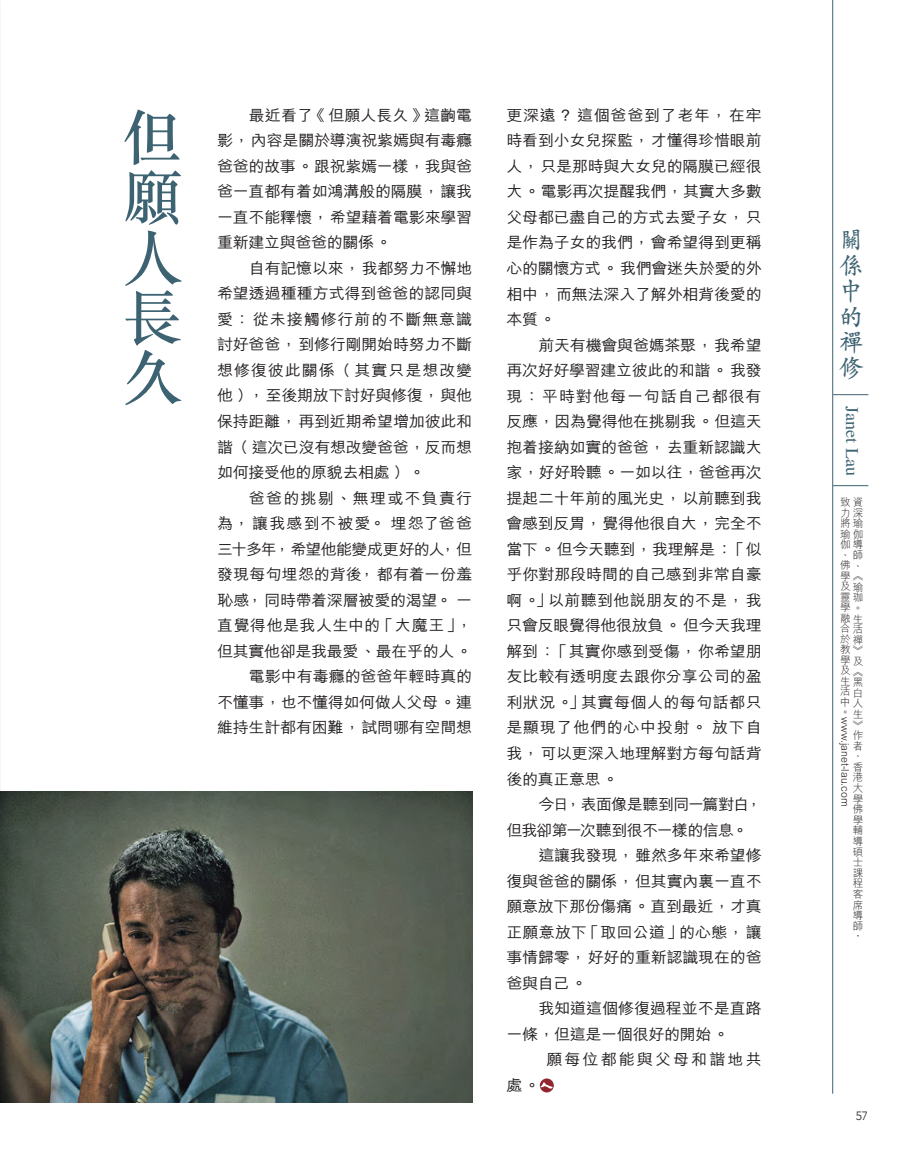
<style>
.page{position:relative;width:915px;height:1149px;background:#fff}
.page>*{position:absolute;margin:0;border:0;box-sizing:border-box;transform-origin:0 0}
.t1{font:500 60px/60px "M Sung HK";color:#3d6372;text-align:justify}
.t2{font:600 25.5px/25.5px "M Kai HK";color:#3d6372}
.t3{font:18px "Times";color:#3d6372}
.t4{font:500 15.3px/25.5px "M Hei HK";letter-spacing:-.02em;color:#231f20;text-align:justify;scale:1.05 1}
.t5{font:500 15.3px "M Hei HK";letter-spacing:-.06em;color:#231f20;scale:1.05 1}
.t6{font:500 15.3px "M Hei HK";letter-spacing:.005em;color:#231f20;scale:1.05 1}
.t7{font:500 15.3px "M Hei HK";letter-spacing:-.055em;color:#231f20;scale:1.05 1}
.t8{font:500 15.3px "M Hei HK";letter-spacing:.125em;color:#231f20;scale:1.05 1}
.t9{font:300 12px "Avenir";color:#231f20}
.t10{font:300 10.5px/10.6px "M Hei HK";color:#231f20}
</style>
<div class="page">
<hr style="left:0;top:0;width:1px;height:1148px;background:#fffef8">
<hr style="left:832px;top:394px;width:36px;height:1px;background:#3d6372">
<hr style="left:832px;top:485px;width:36px;height:1px;background:#3d6372">
<svg style="left:539px;top:1078px;width:14px;height:14px"></svg>
<hr style="left:832px;top:0;width:1px;height:1093px;background:#3d6372">
<img style="left:0;top:791px;width:472px;height:310px">
<h1 class="t1" style="left:123px;top:107px;width:60px">但願人長久</h1>
<p class="t4" style="left:217px;top:101px;width:244px;text-indent:32px">最近看了《但願人長久》這齣電影，內容是關於導演祝紫嫣與有毒癮爸爸的故事。跟祝紫嫣一樣，我與爸爸一直都有着如鴻溝般的隔膜，讓我一直不能釋懷，希望藉着電影來學習重新建立與爸爸的關係。</p>
<p class="t4" style="left:217px;top:254px;width:244px;text-indent:32px">自有記憶以來，我都努力不懈地希望透過種種方式得到爸爸的認同與愛：從未接觸修行前的不斷無意識討好爸爸，到修行剛開始時努力不斷想修復彼此關係（其實只是想改變他），至後期放下討好與修復，與他保持距離，再到近期希望增加彼此和諧（這次已沒有想改變爸爸，反而想如何接受他的原貌去相處）。</p>
<p class="t4" style="left:217px;top:484px;width:244px;text-align:right">爸爸的挑剔、無理或不負責行<br>為，讓我感到不被愛。埋怨了爸爸三十多年，希望他能變成更好的人，但發現每句埋怨的背後，都有着一份羞恥感，同時帶着深層被愛的渴望。一直覺得他是我人生中的 「大魔王」，但其實他卻是我最愛、最在乎的人。電影中有毒癮的爸爸年輕時真的<br>不懂事，也不懂得如何做人父母。連維持生計都有困難，試問哪有空間想</p>
<p class="t4" style="left:506px;top:101px;width:244px">更深遠？這個爸爸到了老年，在牢時看到小女兒探監，才懂得珍惜眼前人，只是那時與大女兒的隔膜已經很大。電影再次提醒我們，其實大多數父母都已盡自己的方式去愛子女，只是作為子女的我們，會希望得到更稱心的關懷方式。我們會迷失於愛的外相中，而無法深入了解外相背後愛的本質。</p>
<p class="t4" style="left:506px;top:331px;width:244px;text-indent:32px">前天有機會與爸媽茶聚，我希望再次好好學習建立彼此的和諧。我發現：平時對他每一句話自己都很有反應，因為覺得他在挑剔我。但這天抱着接納如實的爸爸，去重新認識大家，好好聆聽。一如以往，爸爸再次提起二十年前的風光史，以前聽到我會感到反胃，覺得他很自大，完全不當下。但今天聽到，我理解是：「似乎你對那段時間的自己感到非常自豪啊。」以前聽到他說朋友的不是，我只會反眼覺得他很放負。但今天我理解到：「其實你感到受傷，你希望朋友比較有透明度去跟你分享公司的盈利狀況。」其實每個人的每句話都只是顯現了他們的心中投射。放下自我，可以更深入地理解對方每句話背後的真正意思。</p>
<p class="t7" style="left:538px;top:793px;width:214px">今日，表面像是聽到同一篇對白，</p>
<p class="t5" style="left:506px;top:818px;width:231px">但我卻第一次聽到很不一樣的信息。</p>
<p class="t4" style="left:538px;top:841px;width:214px">這讓我發現，雖然多年來希望修</p>
<p class="t4" style="left:506px;top:866px;width:244px">復與爸爸的關係，但其實內裏一直不</p>
<p class="t4" style="left:506px;top:892px;width:244px">願意放下那份傷痛。直到最近，才真</p>
<p class="t6" style="left:506px;top:920px;width:244px">正願意放下「取回公道」的心態，讓</p>
<p class="t4" style="left:506px;top:943px;width:244px">事情歸零，好好的重新認識現在的爸</p>
<p class="t4" style="left:506px;top:968px;width:78px">爸與自己。</p>
<p class="t4" style="left:538px;top:994px;width:214px">我知道這個修復過程並不是直路</p>
<p class="t4" style="left:506px;top:1019px;width:213px">一條，但這是一個很好的開始。</p>
<p class="t8" style="left:546px;top:1048px;width:206px">願每位都能與父母和諧地共</p>
<p class="t4" style="left:506px;top:1070px;width:34px">處。</p>
<h2 class="t2" style="left:838px;top:225px;width:26px">關係中的禪修</h2>
<p class="t3" style="left:862px;top:406px;width:71px;rotate:90deg">Janet Lau</p>
<p class="t10" style="left:840px;top:496px;width:24px">致資力深將瑜瑜伽伽導、<br>佛、學《及瑜靈珈學。融生合活於教學及生<br>活<br>中<br>。</p>
<p class="t10" style="left:852px;top:549px;width:11px">師</p>
<p class="t10" style="left:852px;top:634px;width:12px">禪》及《黑白人生》作者、香港大學佛學輔導碩士課程客席導師，</p>
<p class="t10" style="left:850px;top:717px;width:91px;rotate:90deg">www.janet-lau.com</p>
<p class="t9" style="left:855px;top:1108px;width:14px">57</p>
</div>
